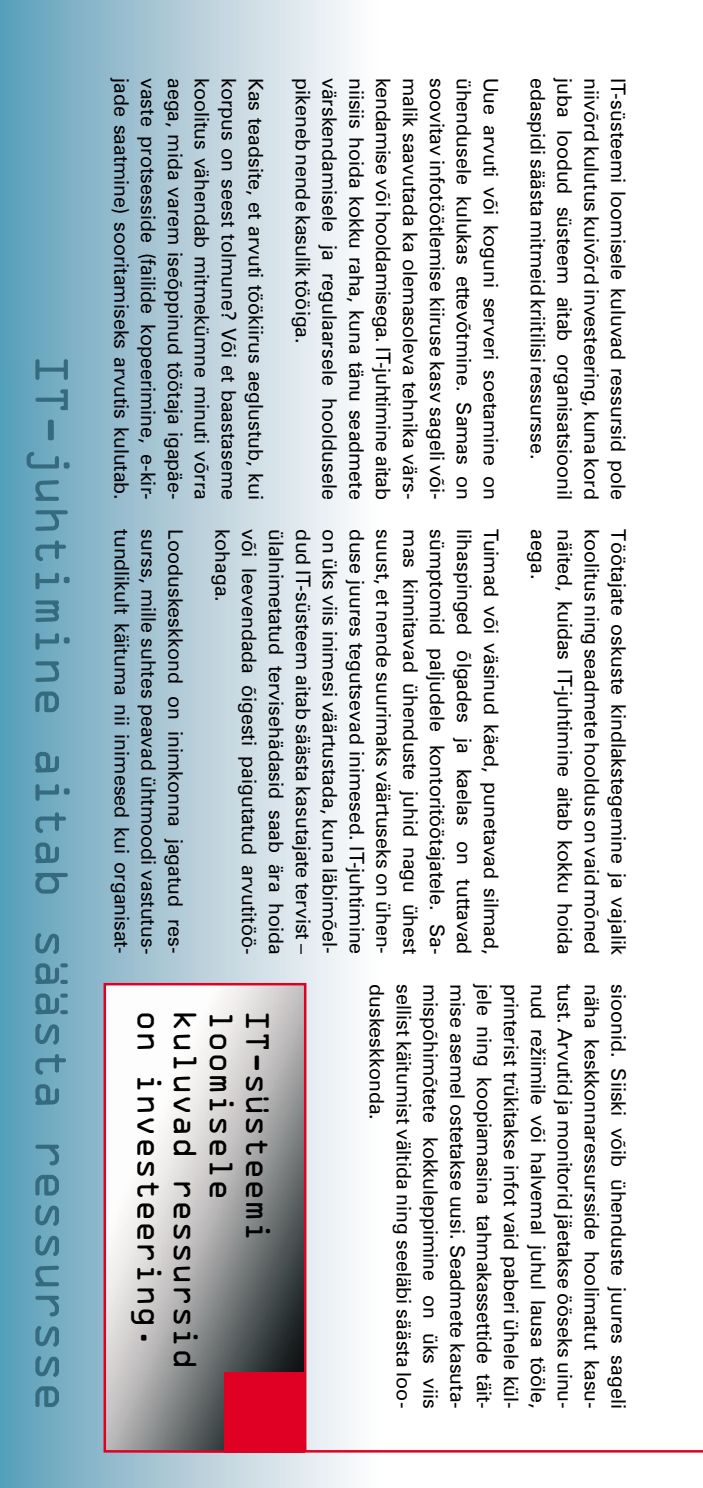
<style>
.page{position:relative;width:703px;height:1488px;background:#fff}
.page>*{position:absolute;margin:0;border:0;box-sizing:border-box;transform-origin:0 0}
.t1{font:50px "OCRA Extended";color:#366b7f}
.t2{font:35px "OCRA Extended";color:#000}
.t3{font:20px "Zurich BT";color:#000}
</style>
<div class="page">
<img style="left:0;top:0;width:351px;height:1488px">
<svg style="left:102px;top:981px;width:600px;height:473px"></svg>
<div style="left:224px;top:1372px;width:80px;height:80px;background:#df0024"></div>
<svg style="left:531px;top:1048px;width:14px;height:7px"></svg>
<h1 class="t1" style="left:70px;top:354px;width:1058px;rotate:90deg">IT-juhtimine aitab säästa ressursse</h1>
<p class="t3" style="left:129px;top:78px;width:423px;rotate:90deg">jade saatmine) sooritamiseks arvutis kulutab.</p>
<p class="t3" style="left:156px;top:78px;width:423px;rotate:90deg">vaste protsesside (failide kopeerimine, e-kir-</p>
<p class="t3" style="left:182px;top:78px;width:423px;rotate:90deg">aega, mida varem iseõppinud töötaja igapäe-</p>
<p class="t3" style="left:209px;top:78px;width:423px;rotate:90deg">koolitus vähendab mitmekümne minuti võrra</p>
<p class="t3" style="left:236px;top:78px;width:423px;rotate:90deg">korpus on seest tolmune? Või et baastaseme</p>
<p class="t3" style="left:263px;top:78px;width:423px;rotate:90deg">Kas teadsite, et arvuti töökiirus aeglustub, kui</p>
<p class="t3" style="left:310px;top:78px;width:267px;rotate:90deg">pikeneb nende kasulik tööiga.</p>
<p class="t3" style="left:337px;top:78px;width:423px;rotate:90deg">värskendamisele ja regulaarsele hooldusele</p>
<p class="t3" style="left:364px;top:78px;width:423px;rotate:90deg">niisiis hoida kokku raha, kuna tänu seadmete</p>
<p class="t3" style="left:390px;top:78px;width:423px;rotate:90deg">kendamise või hooldamisega. IT-juhtimine aitab</p>
<p class="t3" style="left:417px;top:78px;width:423px;rotate:90deg">malik saavutada ka olemasoleva tehnika värs-</p>
<p class="t3" style="left:444px;top:78px;width:423px;rotate:90deg">soovitav infotöötlemise kiiruse kasv sageli või-</p>
<p class="t3" style="left:471px;top:78px;width:423px;rotate:90deg">ühendusele kulukas ettevõtmine. Samas on</p>
<p class="t3" style="left:498px;top:78px;width:423px;rotate:90deg">Uue arvuti või koguni serveri soetamine on</p>
<p class="t3" style="left:545px;top:78px;width:383px;rotate:90deg">edaspidi säästa mitmeid kriitilisi ressursse.</p>
<p class="t3" style="left:572px;top:78px;width:423px;rotate:90deg">juba loodud süsteem aitab organisatsioonil</p>
<p class="t3" style="left:598px;top:78px;width:423px;rotate:90deg">niivõrd kulutus kuivõrd investeering, kuna kord</p>
<p class="t3" style="left:625px;top:78px;width:423px;rotate:90deg">IT-süsteemi loomisele kuluvad ressursid pole</p>
<p class="t3" style="left:129px;top:529px;width:426px;rotate:90deg">tundlikult käituma nii inimesed kui organisat-</p>
<p class="t3" style="left:156px;top:529px;width:426px;rotate:90deg">surss, mille suhtes peavad ühtmoodi vastutus-</p>
<p class="t3" style="left:183px;top:529px;width:426px;rotate:90deg">Looduskeskkond on inimkonna jagatud res-</p>
<p class="t3" style="left:230px;top:529px;width:74px;rotate:90deg">kohaga.</p>
<p class="t3" style="left:257px;top:529px;width:426px;rotate:90deg">või leevendada õigesti paigutatud arvutitöö-</p>
<p class="t3" style="left:283px;top:529px;width:426px;rotate:90deg">ülalnimetatud tervisehädasid saab ära hoida</p>
<p class="t3" style="left:310px;top:529px;width:426px;rotate:90deg">dud IT-süsteem aitab säästa kasutajate tervist –</p>
<p class="t3" style="left:337px;top:529px;width:426px;rotate:90deg">on üks viis inimesi väärtustada, kuna läbimõel-</p>
<p class="t3" style="left:364px;top:529px;width:426px;rotate:90deg">duse juures tegutsevad inimesed. IT-juhtimine</p>
<p class="t3" style="left:391px;top:529px;width:426px;rotate:90deg">suust, et nende suurimaks väärtuseks on ühen-</p>
<p class="t3" style="left:418px;top:529px;width:426px;rotate:90deg">mas kinnitavad ühenduste juhid nagu ühest</p>
<p class="t3" style="left:444px;top:529px;width:426px;rotate:90deg">sümptomid paljudele kontoritöötajatele. Sa-</p>
<p class="t3" style="left:471px;top:529px;width:426px;rotate:90deg">lihaspinged õlgades ja kaelas on tuttavad</p>
<p class="t3" style="left:498px;top:529px;width:426px;rotate:90deg">Tuimad või väsinud käed, punetavad silmad,</p>
<p class="t3" style="left:545px;top:529px;width:51px;rotate:90deg">aega.</p>
<p class="t3" style="left:572px;top:529px;width:426px;rotate:90deg">näited, kuidas IT-juhtimine aitab kokku hoida</p>
<p class="t3" style="left:599px;top:529px;width:426px;rotate:90deg">koolitus ning seadmete hooldus on vaid mõned</p>
<p class="t3" style="left:626px;top:529px;width:426px;rotate:90deg">Töötajate oskuste kindlakstegemine ja vajalik</p>
<p class="t3" style="left:384px;top:984px;width:137px;rotate:90deg">duskeskkonda.</p>
<p class="t3" style="left:411px;top:984px;width:426px;rotate:90deg">sellist käitumist vältida ning seeläbi säästa loo-</p>
<p class="t3" style="left:438px;top:984px;width:426px;rotate:90deg">mispõhimõtete kokkuleppimine on üks viis</p>
<p class="t3" style="left:465px;top:984px;width:426px;rotate:90deg">mise asemel ostetakse uusi. Seadmete kasuta-</p>
<p class="t3" style="left:491px;top:984px;width:426px;rotate:90deg">jele ning koopiamasina tahmakassettide täit-</p>
<p class="t3" style="left:518px;top:984px;width:426px;rotate:90deg">printerist trükitakse infot vaid paberi ühele kül-</p>
<p class="t3" style="left:545px;top:984px;width:426px;rotate:90deg">nud re iimile või halvemal juhul lausa tööle,</p>
<p class="t3" style="left:572px;top:984px;width:426px;rotate:90deg">tust. Arvutid ja monitorid jäetakse ööseks uinu-</p>
<p class="t3" style="left:599px;top:984px;width:426px;rotate:90deg">näha keskkonnaressursside hoolimatut kasu-</p>
<p class="t3" style="left:626px;top:984px;width:426px;rotate:90deg">sioonid. Siiski võib ühenduste juures sageli</p>
<h2 class="t2" style="left:161px;top:1009px;width:340px;rotate:90deg">on investeering.</h2>
<h2 class="t2" style="left:198px;top:1009px;width:361px;rotate:90deg">kuluvad ressursid</h2>
<h2 class="t2" style="left:234px;top:1009px;width:192px;rotate:90deg">loomisele</h2>
<h2 class="t2" style="left:270px;top:1009px;width:234px;rotate:90deg">IT-süsteemi</h2>
</div>
